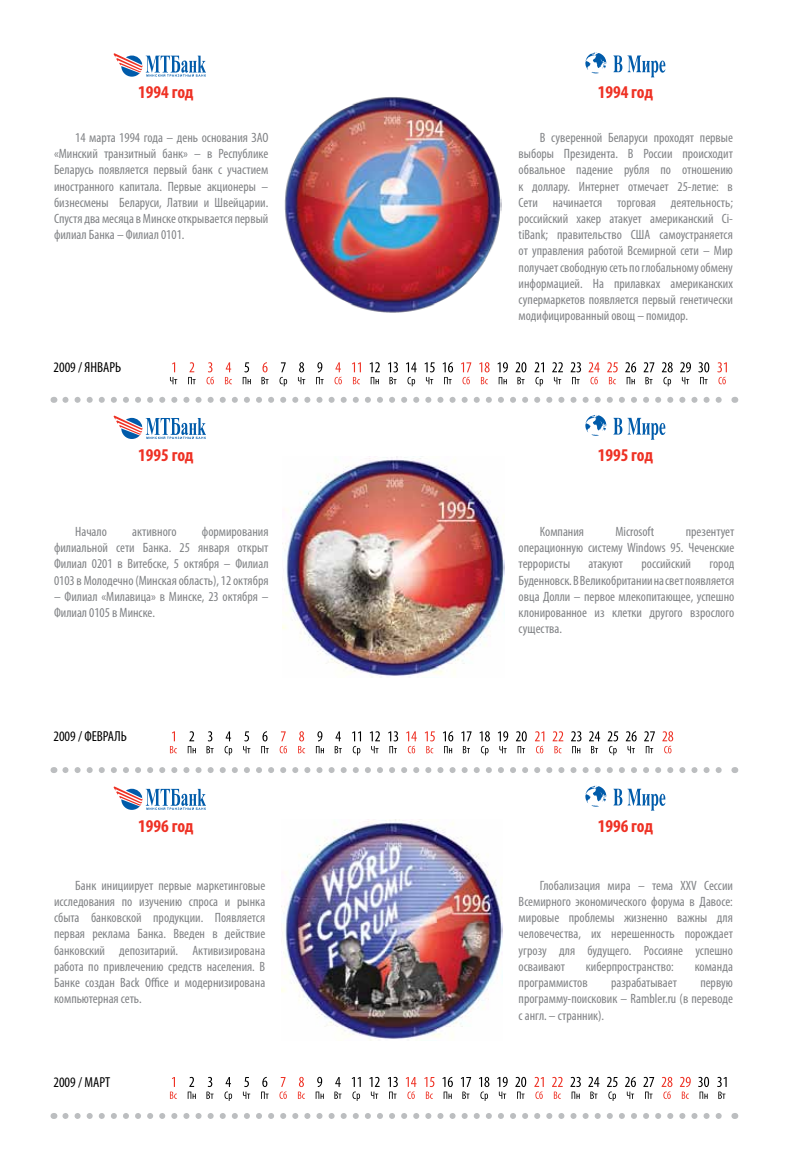
<style>
.page{position:relative;width:787px;height:1170px;background:#fff}
.page>*{position:absolute;margin:0;border:0;box-sizing:border-box;transform-origin:0 0}
.t1{font:700 condensed 18px "Myriad Pro";color:#ee3124}
.t2{font:condensed 14.55px "Myriad Pro";color:#000}
.t3{font:condensed 13.5px/16.2px "Myriad Pro";color:#808285;text-align:justify}
</style>
<div class="page">
<svg style="left:65px;top:397px;width:657px;height:6px"></svg>
<svg style="left:65px;top:767px;width:657px;height:6px"></svg>
<svg style="left:65px;top:1113px;width:657px;height:5px"></svg>
<svg style="left:717px;top:362px;width:10px;height:22px"></svg>
<svg style="left:698px;top:362px;width:11px;height:22px"></svg>
<svg style="left:680px;top:362px;width:11px;height:22px"></svg>
<svg style="left:662px;top:362px;width:10px;height:24px"></svg>
<svg style="left:643px;top:362px;width:11px;height:22px"></svg>
<svg style="left:625px;top:362px;width:11px;height:22px"></svg>
<svg style="left:607px;top:362px;width:10px;height:22px"></svg>
<svg style="left:588px;top:362px;width:11px;height:22px"></svg>
<svg style="left:570px;top:362px;width:11px;height:22px"></svg>
<svg style="left:552px;top:362px;width:11px;height:22px"></svg>
<svg style="left:534px;top:362px;width:10px;height:24px"></svg>
<svg style="left:515px;top:362px;width:11px;height:22px"></svg>
<svg style="left:497px;top:362px;width:11px;height:22px"></svg>
<svg style="left:479px;top:362px;width:10px;height:22px"></svg>
<svg style="left:461px;top:362px;width:10px;height:22px"></svg>
<svg style="left:442px;top:362px;width:11px;height:22px"></svg>
<svg style="left:424px;top:362px;width:10px;height:22px"></svg>
<svg style="left:406px;top:362px;width:10px;height:24px"></svg>
<svg style="left:388px;top:362px;width:10px;height:22px"></svg>
<svg style="left:369px;top:362px;width:11px;height:22px"></svg>
<svg style="left:352px;top:362px;width:9px;height:22px"></svg>
<svg style="left:334px;top:362px;width:8px;height:22px"></svg>
<svg style="left:316px;top:362px;width:7px;height:22px"></svg>
<svg style="left:298px;top:362px;width:7px;height:22px"></svg>
<svg style="left:279px;top:362px;width:8px;height:24px"></svg>
<svg style="left:261px;top:362px;width:7px;height:22px"></svg>
<svg style="left:243px;top:362px;width:8px;height:22px"></svg>
<svg style="left:225px;top:362px;width:7px;height:22px"></svg>
<svg style="left:206px;top:362px;width:8px;height:22px"></svg>
<svg style="left:188px;top:362px;width:8px;height:22px"></svg>
<svg style="left:170px;top:362px;width:7px;height:22px"></svg>
<svg style="left:585px;top:53px;width:21px;height:20px"></svg>
<svg style="left:613px;top:55px;width:52px;height:22px"></svg>
<svg style="left:113px;top:53px;width:93px;height:24px"></svg>
<svg style="left:585px;top:415px;width:21px;height:20px"></svg>
<svg style="left:613px;top:418px;width:52px;height:21px"></svg>
<svg style="left:113px;top:415px;width:93px;height:24px"></svg>
<svg style="left:585px;top:785px;width:21px;height:21px"></svg>
<svg style="left:613px;top:788px;width:52px;height:22px"></svg>
<svg style="left:113px;top:786px;width:93px;height:23px"></svg>
<svg style="left:662px;top:731px;width:11px;height:22px"></svg>
<svg style="left:644px;top:731px;width:11px;height:22px"></svg>
<svg style="left:625px;top:731px;width:11px;height:22px"></svg>
<svg style="left:607px;top:731px;width:11px;height:24px"></svg>
<svg style="left:589px;top:731px;width:11px;height:22px"></svg>
<svg style="left:571px;top:731px;width:10px;height:22px"></svg>
<svg style="left:552px;top:731px;width:11px;height:22px"></svg>
<svg style="left:535px;top:731px;width:9px;height:22px"></svg>
<svg style="left:516px;top:731px;width:11px;height:22px"></svg>
<svg style="left:498px;top:731px;width:10px;height:22px"></svg>
<svg style="left:479px;top:731px;width:11px;height:24px"></svg>
<svg style="left:461px;top:731px;width:10px;height:22px"></svg>
<svg style="left:443px;top:731px;width:10px;height:22px"></svg>
<svg style="left:425px;top:731px;width:10px;height:22px"></svg>
<svg style="left:406px;top:731px;width:11px;height:22px"></svg>
<svg style="left:388px;top:731px;width:10px;height:22px"></svg>
<svg style="left:370px;top:731px;width:10px;height:22px"></svg>
<svg style="left:352px;top:731px;width:9px;height:24px"></svg>
<svg style="left:335px;top:731px;width:7px;height:22px"></svg>
<svg style="left:316px;top:731px;width:8px;height:22px"></svg>
<svg style="left:298px;top:731px;width:7px;height:22px"></svg>
<svg style="left:280px;top:731px;width:7px;height:22px"></svg>
<svg style="left:261px;top:731px;width:8px;height:22px"></svg>
<svg style="left:243px;top:731px;width:7px;height:22px"></svg>
<svg style="left:224px;top:731px;width:8px;height:24px"></svg>
<svg style="left:206px;top:731px;width:8px;height:22px"></svg>
<svg style="left:188px;top:731px;width:8px;height:22px"></svg>
<svg style="left:170px;top:731px;width:7px;height:22px"></svg>
<svg style="left:717px;top:1076px;width:9px;height:22px"></svg>
<svg style="left:698px;top:1076px;width:11px;height:22px"></svg>
<svg style="left:680px;top:1076px;width:10px;height:22px"></svg>
<svg style="left:661px;top:1076px;width:11px;height:22px"></svg>
<svg style="left:643px;top:1076px;width:11px;height:22px"></svg>
<svg style="left:625px;top:1076px;width:11px;height:22px"></svg>
<svg style="left:607px;top:1076px;width:10px;height:24px"></svg>
<svg style="left:588px;top:1076px;width:11px;height:22px"></svg>
<svg style="left:570px;top:1076px;width:11px;height:22px"></svg>
<svg style="left:552px;top:1076px;width:10px;height:22px"></svg>
<svg style="left:534px;top:1076px;width:10px;height:22px"></svg>
<svg style="left:515px;top:1076px;width:11px;height:22px"></svg>
<svg style="left:497px;top:1076px;width:10px;height:22px"></svg>
<svg style="left:479px;top:1076px;width:10px;height:24px"></svg>
<svg style="left:461px;top:1077px;width:10px;height:21px"></svg>
<svg style="left:442px;top:1077px;width:11px;height:21px"></svg>
<svg style="left:424px;top:1077px;width:10px;height:21px"></svg>
<svg style="left:406px;top:1077px;width:10px;height:21px"></svg>
<svg style="left:388px;top:1076px;width:10px;height:22px"></svg>
<svg style="left:369px;top:1076px;width:10px;height:22px"></svg>
<svg style="left:352px;top:1077px;width:9px;height:23px"></svg>
<svg style="left:334px;top:1077px;width:7px;height:21px"></svg>
<svg style="left:316px;top:1076px;width:8px;height:22px"></svg>
<svg style="left:298px;top:1076px;width:7px;height:22px"></svg>
<svg style="left:279px;top:1077px;width:8px;height:21px"></svg>
<svg style="left:261px;top:1076px;width:7px;height:22px"></svg>
<svg style="left:243px;top:1077px;width:7px;height:21px"></svg>
<svg style="left:224px;top:1077px;width:8px;height:23px"></svg>
<svg style="left:206px;top:1076px;width:7px;height:22px"></svg>
<svg style="left:188px;top:1076px;width:8px;height:22px"></svg>
<svg style="left:170px;top:1077px;width:7px;height:21px"></svg>
<img style="left:284px;top:97px;width:218px;height:216px">
<img style="left:283px;top:456px;width:221px;height:221px">
<img style="left:281px;top:819px;width:221px;height:221px">
<h1 class="t1" style="left:138px;top:81px;width:57px">1994 год</h1>
<h1 class="t1" style="left:597px;top:81px;width:57px">1994 год</h1>
<p class="t3" style="left:54px;top:129px;width:216px;text-indent:21px">14 марта 1994 года – день основания ЗАО «Минский транзитный банк» – в Республике Беларусь появляется первый банк с участием иностранного капитала. Первые акционеры – бизнесмены Беларуси, Латвии и Швейцарии.<br>Спустя два месяца в Минске открывается первый филиал Банка – Филиал 0101.</p>
<p class="t2" style="left:54px;top:358px;width:69px">2009 / ЯНВАРЬ</p>
<p class="t3" style="left:518px;top:129px;width:216px;text-indent:21px">В суверенной Беларуси проходят первые выборы Президента. В России происходит обвальное падение рубля по отношению к доллару. Интернет отмечает 25-летие: в Сети начинается торговая деятельность; российский хакер атакует американский Ci&shy;tiBank; правительство США самоустраняется от управления работой Всемирной сети – Мир получает свободную сеть по глобальному обмену информацией. На прилавках американских супермаркетов появляется первый генетически модифицированный овощ – помидор.</p>
<h1 class="t1" style="left:138px;top:443px;width:57px">1995 год</h1>
<h1 class="t1" style="left:597px;top:443px;width:57px">1995 год</h1>
<p class="t3" style="left:54px;top:523px;width:216px;text-indent:148px">формирования филиальной сети Банка. 25 января открыт Филиал 0201 в Витебске, 5 октября – Филиал 0103 в Молодечно (Минская область), 12 октября</p>
<p class="t3" style="left:54px;top:588px;width:216px">– Филиал «Милавица» в Минске, 23 октября –<br>Филиал 0105 в Минске.</p>
<p class="t3" style="left:75px;top:523px;width:33px">Начало</p>
<p class="t3" style="left:132px;top:523px;width:46px">активного</p>
<p class="t2" style="left:53px;top:727px;width:75px">2009 / ФЕВРАЛЬ</p>
<p class="t3" style="left:540px;top:523px;width:46px">Компания</p>
<p class="t3" style="left:615px;top:523px;width:40px">Microsoft</p>
<p class="t3" style="left:518px;top:523px;width:217px;text-indent:167px">презентует операционную систему Windows 95. Чеченские террористы</p>
<p class="t3" style="left:588px;top:555px;width:36px">атакуют</p>
<p class="t3" style="left:641px;top:555px;width:51px">российский</p>
<p class="t3" style="left:518px;top:555px;width:217px;text-indent:191px">город Буденновск. В Великобритании на свет появляется овца Долли – первое млекопитающее, успешно клонированное из клетки другого взрослого существа.</p>
<h1 class="t1" style="left:138px;top:814px;width:57px">1996 год</h1>
<h1 class="t1" style="left:597px;top:814px;width:57px">1996 год</h1>
<p class="t3" style="left:54px;top:877px;width:213px;text-indent:21px">Банк инициирует первые маркетинговые исследования по изучению спроса и рынка сбыта банковской продукции. Появляется первая реклама Банка. Введен в действие банковский депозитарий. Активизирована работа по привлечению средств населения. В Банке создан Back Office и модернизирована компьютерная сеть.</p>
<p class="t3" style="left:518px;top:877px;width:216px;text-indent:21px">Глобализация мира – тема XXV Сессии Всемирного экономического форума в Давосе: мировые проблемы жизненно важны для человечества, их нерешенность порождает угрозу для будущего. Россияне успешно осваивают</p>
<p class="t3" style="left:586px;top:958px;width:89px">киберпространство:</p>
<p class="t3" style="left:694px;top:958px;width:40px">команда</p>
<p class="t3" style="left:518px;top:974px;width:71px">программистов</p>
<p class="t3" style="left:611px;top:974px;width:67px">разрабатывает</p>
<p class="t3" style="left:518px;top:974px;width:216px;text-indent:182px">первую программу-поисковик – Rambler.ru (в переводе с англ. – странник).</p>
<p class="t2" style="left:53px;top:1073px;width:58px">2009 / МАРТ</p>
</div>
